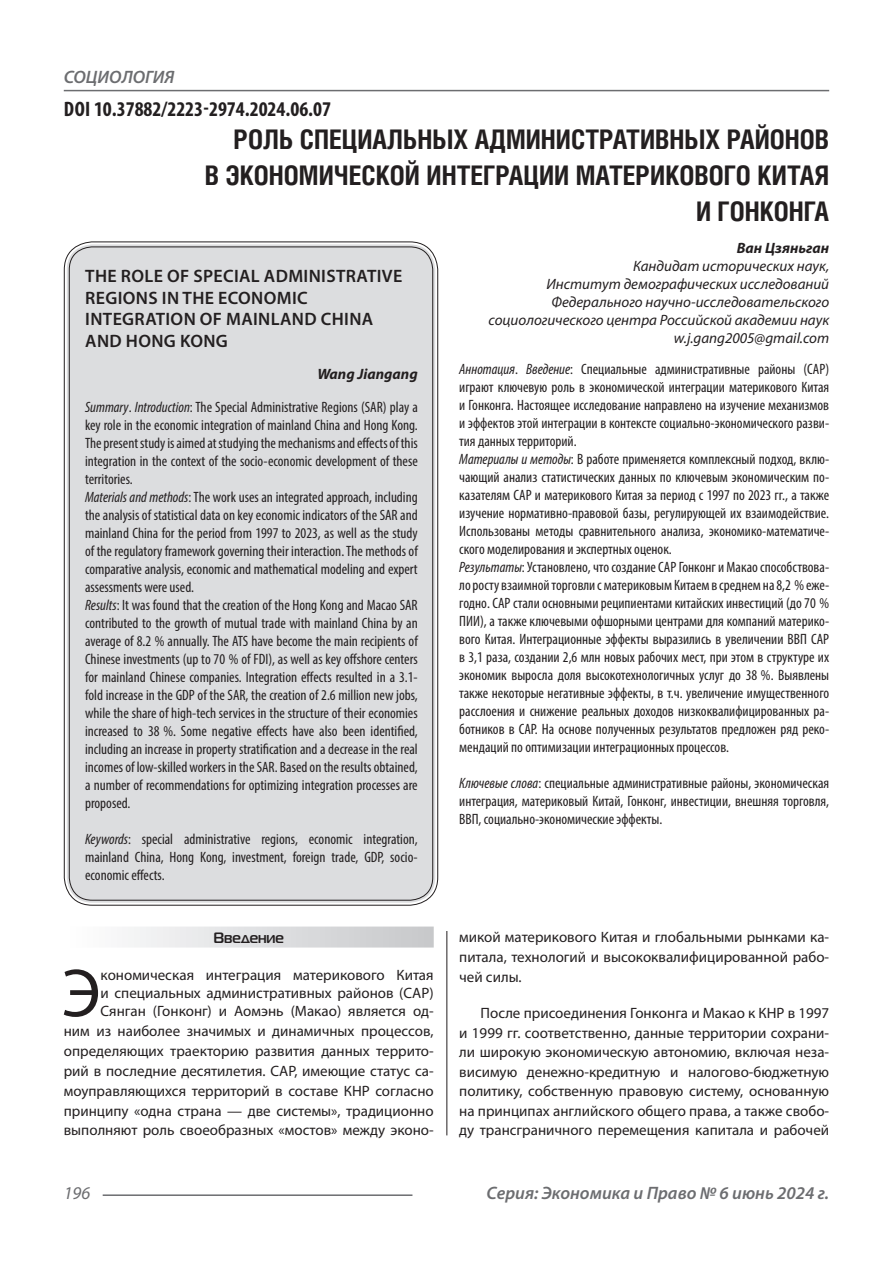
<style>
.page{position:relative;width:893px;height:1263px;background:#fff}
.page>*{position:absolute;margin:0;border:0;box-sizing:border-box;transform-origin:0 0}
.Статья_текст_первый{font:68.4px "Myriad Pro";color:#231f20}
.Статья_название{font:700 27px/36px "Helios Cond C";color:#231f20;text-align:right}
.ДОИ{font:700 condensed 21px "Myriad Pro";color:#231f20}
.Статья_название_англ{font:600 18px/21.6px "Myriad Pro";letter-spacing:.02em;color:#231f20}
.t1{font:italic 600 18px "Myriad Pro";color:#6c6d70}
.t2{font:italic 18px "Myriad Pro";color:#6c6d70}
.Статья_аннотация_тек{font:condensed 15px/18px "Myriad Pro";color:#231f20;text-align:justify}
.Статья_аннотация_анг{font:condensed 15px/18px "Myriad Pro";color:#231f20;text-align:justify}
.Статья_текст_первый-2{font:15px/19.8px "Myriad Pro";color:#231f20;text-align:justify}
.Статья_текст{font:15px/19.5px "Myriad Pro";color:#231f20;text-align:justify}
.Статья_автор_инфо{font:italic 15px/18px "Myriad Pro";color:#231f20;text-align:right}
.Статья_автор_англ{font:italic 700 15px "Myriad Pro";color:#231f20}
.Статья_автор_инфо-2{font:italic 700 15px "Myriad Pro";color:#231f20}
.Статья_подзаголовок{font:700 15px "Magistral C";color:#231f20}
.s1{font-style:italic}
</style>
<div class="page">
<hr style="left:446px;top:128px;width:1px;height:1007px;background:#231f20">
<hr style="left:103px;top:1194px;width:309px;height:2px;background:#6c6d70">
<hr style="left:64px;top:90px;width:765px;height:1px;background:#6c6d70">
<div style="left:67px;top:244px;width:368px;height:659px;background:#dcdddf;border-radius:26px"></div>
<div style="left:64px;top:926px;width:370px;height:21px;background:linear-gradient(to right,#fefeff,#c6c8ca)"></div>
<p class="t1" style="left:64px;top:66px;width:112px">СОЦИОЛОГИЯ</p>
<p class="ДОИ" style="left:64px;top:96px;width:269px">DOI 10.37882/2223-2974.2024.06.07</p>
<p class="Статья_название" style="left:205px;top:121px;width:626px">РОЛЬ СПЕЦИАЛЬНЫХ АДМИНИСТРАТИВНЫХ РАЙОНОВ<br>В ЭКОНОМИЧЕСКОЙ ИНТЕГРАЦИИ МАТЕРИКОВОГО КИТАЯ<br>И ГОНКОНГА</p>
<p class="Статья_автор_инфо-2" style="left:737px;top:238px;width:94px">Ван Цзяньган</p>
<p class="Статья_автор_инфо" style="left:489px;top:256px;width:342px">Кандидат исторических наук,<br>Институт демографических исследований Федерального научно-исследовательского социологического центра Российской академии наук</p>
<p class="Статья_автор_инфо" style="left:674px;top:328px;width:157px">w.j.gang2005@gmail.com</p>
<p class="Статья_аннотация_тек" style="left:459px;top:360px;width:371px"><span class="s1">Аннотация</span>. <span class="s1">Введение</span>: Специальные административные районы (САР) играют ключевую роль в экономической интеграции материкового Китая и Гонконга. Настоящее исследование направлено на изучение механизмов и эффектов этой интеграции в контексте социально-экономического разви&shy;тия данных территорий.</p>
<p class="Статья_аннотация_тек" style="left:459px;top:450px;width:371px"><span class="s1">Материалы и методы</span>: В работе применяется комплексный подход, вклю&shy;чающий анализ статистических данных по ключевым экономическим по&shy;казателям САР и материкового Китая за период с 1997 по 2023 гг., а также изучение нормативно-правовой базы, регулирующей их взаимодействие.<br>Использованы методы сравнительного анализа, экономико-математиче&shy;ского моделирования и экспертных оценок.</p>
<p class="Статья_аннотация_тек" style="left:459px;top:558px;width:371px"><span class="s1">Результаты</span>: Установлено, что создание САР Гонконг и Макао способствова&shy;ло росту взаимной торговли с материковым Китаем в среднем на 8,2 % еже&shy;годно. САР стали основными реципиентами китайских инвестиций (до 70 % ПИИ), а также ключевыми офшорными центрами для компаний материко&shy;вого Китая. Интеграционные эффекты выразились в увеличении ВВП САР в 3,1 раза, создании 2,6 млн новых рабочих мест, при этом в структуре их экономик выросла доля высокотехнологичных услуг до 38 %. Выявлены также некоторые негативные эффекты, в т.ч. увеличение имущественного расслоения и снижение реальных доходов низкоквалифицированных ра&shy;ботников в САР. На основе полученных результатов предложен ряд реко&shy;мендаций по оптимизации интеграционных процессов.</p>
<p class="Статья_аннотация_тек" style="left:459px;top:774px;width:371px"><span class="s1">Ключевые слова</span>: специальные административные районы, экономическая интеграция, материковый Китай, Гонконг, инвестиции, внешняя торговля, ВВП, социально-экономические эффекты.</p>
<p class="Статья_название_англ" style="left:85px;top:265px;width:319px">THE ROLE OF SPECIAL ADMINISTRATIVE<br>REGIONS IN THE ECONOMIC<br>INTEGRATION OF MAINLAND CHINA<br>AND HONG KONG</p>
<p class="Статья_автор_англ" style="left:317px;top:364px;width:102px">Wang Jiangang</p>
<p class="Статья_аннотация_анг" style="left:85px;top:398px;width:334px"><span class="s1">Summary</span>. <span class="s1">Introduction</span>: The Special Administrative Regions (SAR) play a key role in the economic integration of mainland China and Hong Kong.<br>The present study is aimed at studying the mechanisms and effects of this integration in the context of the socio-economic development of these territories.</p>
<p class="Статья_аннотация_анг" style="left:85px;top:488px;width:334px"><span class="s1">Materials and methods</span>: The work uses an integrated approach, including the analysis of statistical data on key economic indicators of the SAR and mainland China for the period from 1997 to 2023, as well as the study of the regulatory framework governing their interaction. The methods of comparative analysis, economic and mathematical modeling and expert assessments were used.</p>
<p class="Статья_аннотация_анг" style="left:85px;top:596px;width:334px"><span class="s1">Results</span>: It was found that the creation of the Hong Kong and Macao SAR contributed to the growth of mutual trade with mainland China by an average of 8.2 % annually. The ATS have become the main recipients of Chinese investments (up to 70 % of FDI), as well as key offshore centers for mainland Chinese companies. Integration effects resulted in a 3.1- fold increase in the GDP of the SAR, the creation of 2.6 million new jobs, while the share of high-tech services in the structure of their economies increased to 38 %. Some negative effects have also been identified, including an increase in property stratification and a decrease in the real incomes of low-skilled workers in the SAR. Based on the results obtained, a number of recommendations for optimizing integration processes are proposed.</p>
<p class="Статья_аннотация_анг" style="left:85px;top:830px;width:334px"><span class="s1">Keywords</span>: special administrative regions, economic integration, mainland China, Hong Kong, investment, foreign trade, GDP, socio&shy;economic effects.</p>
<p class="Статья_подзаголовок" style="left:213px;top:929px;width:72px">Введение</p>
<p class="Статья_текст_первый" style="left:62px;top:951px;width:40px">Э</p>
<p class="Статья_текст_первый-2" style="left:101px;top:966px;width:335px;line-height:18px">кономическая интеграция материкового Китая и специальных административных районов (САР)<br>Сянган (Гонконг) и Аомэнь (Макао) является од-</p>
<p class="Статья_текст_первый-2" style="left:64px;top:1021px;width:371px">ним из наиболее значимых и динамичных процессов, определяющих траекторию развития данных террито&shy;рий в последние десятилетия. САР, имеющие статус са&shy;моуправляющихся территорий в составе КНР согласно принципу «одна страна — две системы», традиционно выполняют роль своеобразных «мостов» между эконо-</p>
<p class="Статья_текст_первый-2" style="left:459px;top:927px;width:371px">микой материкового Китая и глобальными рынками ка&shy;питала, технологий и высококвалифицированной рабо&shy;чей силы.</p>
<p class="Статья_текст" style="left:459px;top:1003px;width:371px;text-indent:21px">После присоединения Гонконга и Макао к КНР в 1997 и 1999 гг. соответственно, данные территории сохрани&shy;ли широкую экономическую автономию, включая неза&shy;висимую денежно-кредитную и налогово-бюджетную политику, собственную правовую систему, основанную на принципах английского общего права, а также свобо&shy;ду трансграничного перемещения капитала и рабочей</p>
<p class="t2" style="left:64px;top:1182px;width:28px">196</p>
<p class="t1" style="left:487px;top:1182px;width:344px">Серия: Экономика и Право № 6 июнь 2024 г.</p>
</div>
